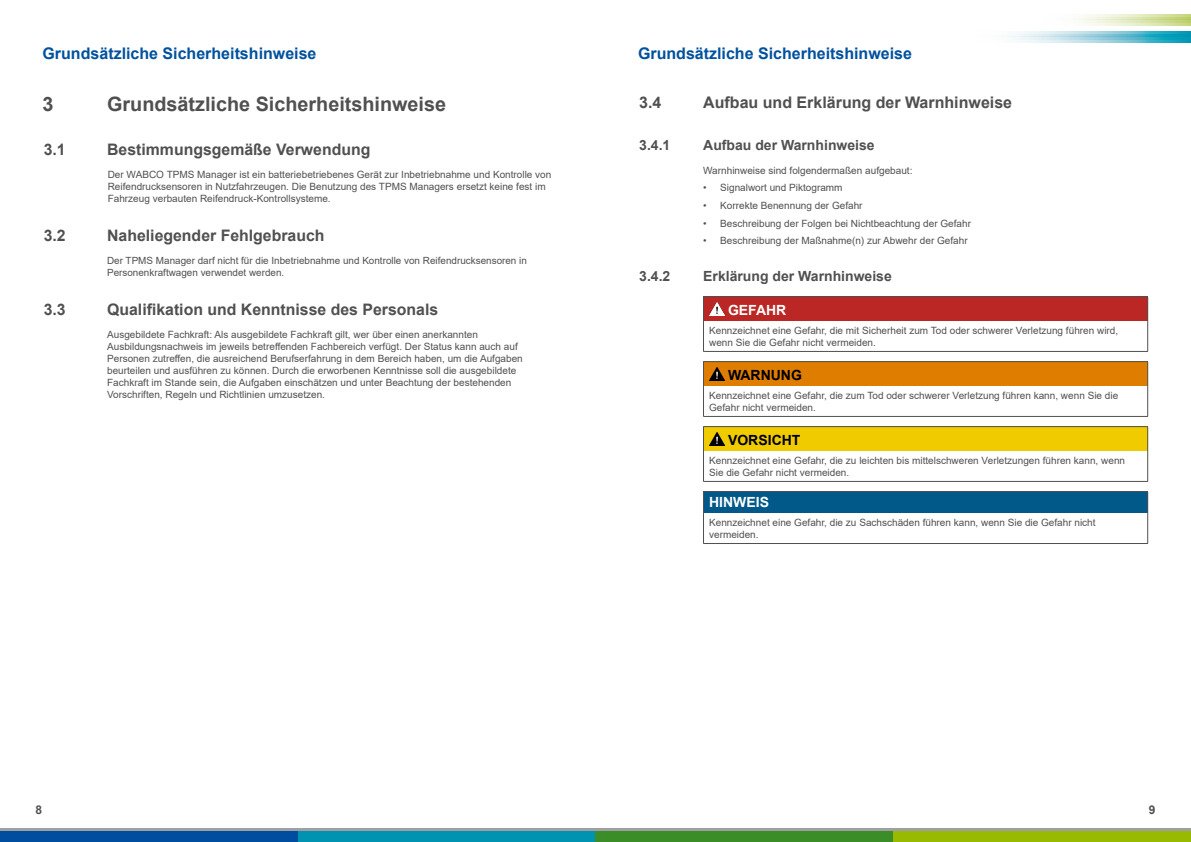
<style>
.page{position:relative;width:1191px;height:842px;background:#fff}
.page>*{position:absolute;margin:0;border:0;box-sizing:border-box;transform-origin:0 0}
.t1{font:700 19.8px "Arial";color:#505050}
.t2{font:700 16px "Arial";color:#00519e}
.t3{font:700 16px "Arial";color:#505050}
.t4{font:700 15.8px "Arial";color:#505050}
.t5{font:700 14px "Arial";color:#505050}
.t6{font:700 14px "Arial";color:#000}
.t7{font:700 14px "Arial";color:#fff}
.t8{font:700 12px "Arial";color:#505050}
.t9{font:10px/12px "Arial";color:#505050}
.t10{font:9.9px/12px "Arial";color:#505050}
</style>
<div class="page">
<div style="left:0;top:831px;width:298px;height:11px;background:#004d9f"></div>
<div style="left:298px;top:831px;width:297px;height:11px;background:#0093b1"></div>
<div style="left:595px;top:831px;width:298px;height:11px;background:#3b8e27"></div>
<div style="left:893px;top:831px;width:298px;height:11px;background:#98ba00"></div>
<hr style="left:0;top:828px;width:1191px;height:3px;background:#9e9fa2">
<svg style="left:1087px;top:23px;width:104px;height:3px"></svg>
<svg style="left:1080px;top:20px;width:111px;height:3px"></svg>
<svg style="left:1072px;top:14px;width:119px;height:6px"></svg>
<svg style="left:1023px;top:40px;width:168px;height:3px"></svg>
<svg style="left:1016px;top:37px;width:175px;height:3px"></svg>
<svg style="left:1007px;top:31px;width:184px;height:6px"></svg>
<div style="left:703px;top:297px;width:444px;height:24px;background:#bb2724"></div>
<hr style="left:703px;top:296px;width:445px;height:1px;background:#505050">
<svg style="left:703px;top:297px;width:1px;height:24px"></svg>
<svg style="left:1147px;top:297px;width:1px;height:24px"></svg>
<hr style="left:703px;top:321px;width:1px;height:30px;background:#505050">
<hr style="left:1147px;top:321px;width:1px;height:30px;background:#505050">
<hr style="left:703px;top:351px;width:445px;height:1px;background:#505050">
<img style="left:709px;top:302px;width:15px;height:13px">
<div style="left:703px;top:362px;width:444px;height:24px;background:#de7d00"></div>
<hr style="left:703px;top:361px;width:445px;height:1px;background:#505050">
<svg style="left:703px;top:362px;width:1px;height:24px"></svg>
<svg style="left:1147px;top:362px;width:1px;height:24px"></svg>
<hr style="left:703px;top:386px;width:1px;height:30px;background:#505050">
<hr style="left:1147px;top:386px;width:1px;height:30px;background:#505050">
<hr style="left:703px;top:416px;width:445px;height:1px;background:#505050">
<img style="left:709px;top:367px;width:15px;height:13px">
<div style="left:703px;top:427px;width:444px;height:24px;background:#efcb00"></div>
<hr style="left:703px;top:426px;width:445px;height:1px;background:#505050">
<svg style="left:703px;top:427px;width:1px;height:24px"></svg>
<svg style="left:1147px;top:427px;width:1px;height:24px"></svg>
<hr style="left:703px;top:451px;width:1px;height:30px;background:#505050">
<hr style="left:1147px;top:451px;width:1px;height:30px;background:#505050">
<hr style="left:703px;top:481px;width:445px;height:1px;background:#505050">
<img style="left:709px;top:432px;width:15px;height:13px">
<div style="left:703px;top:492px;width:444px;height:21px;background:#005989"></div>
<hr style="left:703px;top:491px;width:445px;height:1px;background:#505050">
<svg style="left:703px;top:492px;width:1px;height:21px"></svg>
<svg style="left:1147px;top:492px;width:1px;height:21px"></svg>
<hr style="left:703px;top:513px;width:1px;height:30px;background:#505050">
<hr style="left:1147px;top:513px;width:1px;height:30px;background:#505050">
<hr style="left:703px;top:543px;width:445px;height:1px;background:#505050">
<h2 class="t2" style="left:43px;top:42px;width:275px">Grundsätzliche Sicherheitshinweise</h2>
<h2 class="t2" style="left:638px;top:42px;width:275px">Grundsätzliche Sicherheitshinweise</h2>
<h2 class="t3" style="left:639px;top:91px;width:24px">3.4</h2>
<h2 class="t3" style="left:703px;top:91px;width:310px">Aufbau und Erklärung der Warnhinweise</h2>
<h3 class="t5" style="left:639px;top:136px;width:33px">3.4.1</h3>
<h3 class="t5" style="left:703px;top:136px;width:173px">Aufbau der Warnhinweise</h3>
<p class="t9" style="left:703px;top:164px;width:211px">Warnhinweise sind folgendermaßen aufgebaut:</p>
<p class="t9" style="left:703px;top:182px;width:141px">• Signalwort und Piktogramm</p>
<p class="t9" style="left:703px;top:199px;width:161px">• Korrekte Benennung der Gefahr</p>
<p class="t9" style="left:703px;top:217px;width:269px">• Beschreibung der Folgen bei Nichtbeachtung der Gefahr</p>
<p class="t9" style="left:703px;top:235px;width:266px">• Beschreibung der Maßnahme(n) zur Abwehr der Gefahr</p>
<h3 class="t5" style="left:639px;top:266px;width:33px">3.4.2</h3>
<h3 class="t5" style="left:703px;top:266px;width:190px">Erklärung der Warnhinweise</h3>
<h3 class="t7" style="left:728px;top:301px;width:60px">GEFAHR</h3>
<p class="t9" style="left:709px;top:324px;width:410px">Kennzeichnet eine Gefahr, die mit Sicherheit zum Tod oder schwerer Verletzung führen wird, wenn Sie die Gefahr nicht vermeiden.</p>
<h3 class="t6" style="left:728px;top:366px;width:75px">WARNUNG</h3>
<p class="t9" style="left:709px;top:389px;width:410px">Kennzeichnet eine Gefahr, die zum Tod oder schwerer Verletzung führen kann, wenn Sie die<br>Gefahr nicht vermeiden.</p>
<h3 class="t6" style="left:728px;top:431px;width:74px">VORSICHT</h3>
<p class="t9" style="left:709px;top:454px;width:417px">Kennzeichnet eine Gefahr, die zu leichten bis mittelschweren Verletzungen führen kann, wenn<br>Sie die Gefahr nicht vermeiden.</p>
<h3 class="t7" style="left:709px;top:493px;width:61px">HINWEIS</h3>
<p class="t9" style="left:709px;top:516px;width:388px">Kennzeichnet eine Gefahr, die zu Sachschäden führen kann, wenn Sie die Gefahr nicht vermeiden.</p>
<h1 class="t1" style="left:43px;top:90px;width:13px">3</h1>
<h1 class="t1" style="left:107px;top:90px;width:340px">Grundsätzliche Sicherheitshinweise</h1>
<h3 class="t4" style="left:44px;top:138px;width:24px">3.1</h3>
<h3 class="t4" style="left:107px;top:138px;width:265px">Bestimmungsgemäße Verwendung</h3>
<p class="t9" style="left:108px;top:169px;width:445px">Der WABCO TPMS Manager ist ein batteriebetriebenes Gerät zur Inbetriebnahme und Kontrolle von<br>Reifendrucksensoren in Nutzfahrzeugen. Die Benutzung des TPMS Managers ersetzt keine fest im<br>Fahrzeug verbauten Reifendruck-Kontrollsysteme.</p>
<h3 class="t4" style="left:44px;top:224px;width:24px">3.2</h3>
<h3 class="t4" style="left:107px;top:224px;width:219px">Naheliegender Fehlgebrauch</h3>
<p class="t10" style="left:107px;top:255px;width:421px">Der TPMS Manager darf nicht für die Inbetriebnahme und Kontrolle von Reifendrucksensoren in<br>Personenkraftwagen verwendet werden.</p>
<h3 class="t4" style="left:44px;top:298px;width:24px">3.3</h3>
<h3 class="t4" style="left:107px;top:298px;width:333px">Qualifikation und Kenntnisse des Personals</h3>
<p class="t9" style="left:107px;top:328px;width:417px">Ausgebildete Fachkraft: Als ausgebildete Fachkraft gilt, wer über einen anerkannten Ausbildungsnachweis im jeweils betreffenden Fachbereich verfügt. Der Status kann auch auf Personen zutreffen, die ausreichend Berufserfahrung in dem Bereich haben, um die Aufgaben beurteilen und ausführen zu können. Durch die erworbenen Kenntnisse soll die ausgebildete Fachkraft im Stande sein, die Aufgaben einschätzen und unter Beachtung der bestehenden Vorschriften, Regeln und Richtlinien umzusetzen.</p>
<p class="t8" style="left:35px;top:801px;width:8px">8</p>
<p class="t8" style="left:1148px;top:801px;width:8px">9</p>
</div>
